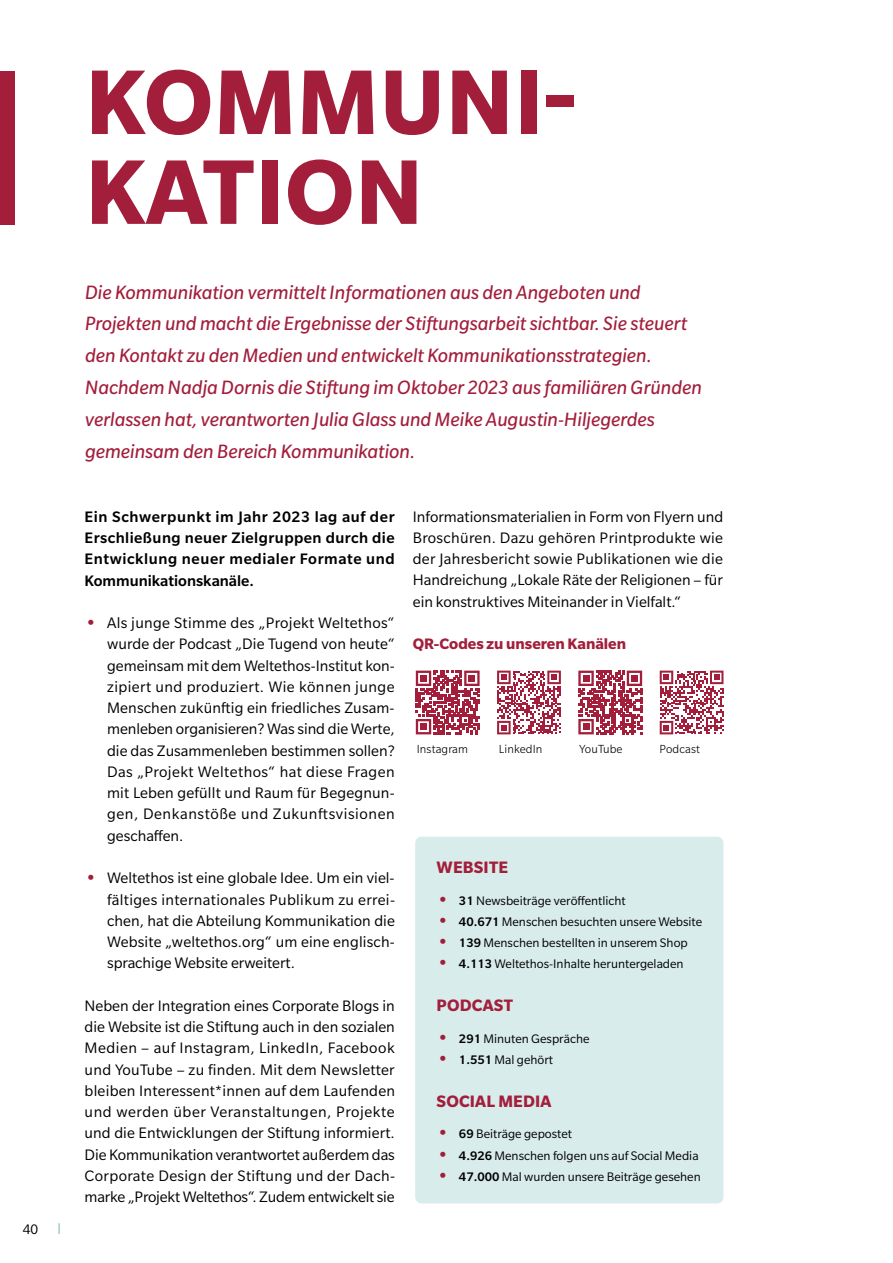
<style>
.page{position:relative;width:893px;height:1263px;background:#fff}
.page>*{position:absolute;margin:0;border:0;box-sizing:border-box;transform-origin:0 0}
.t1{font:700 99.9px/89.8px "Slate Pro";letter-spacing:.01em;color:#a21e3b}
.t2{font:italic 21px/32px "Slate Pro";color:#a21e3b}
.t3{font:700 18px "Slate Pro";letter-spacing:.01em;color:#a21e3b}
.t4{font:16.5px/21.3px "Slate Pro";color:#000;text-align:justify}
.t5{font:500 16.5px/21.3px "Slate Pro";letter-spacing:.025em;color:#000;text-align:justify}
.t6{font:700 16.5px "Slate Pro";color:#a21e3b}
.t7{font:15px "Slate Pro";color:#000}
.t8{font:13.5px "Slate Pro";color:#000}
.t9{font:300 12.75px "Slate Pro";letter-spacing:.01em;color:#000}
.s1{font-weight:700;font-size:18px;color:#a21e3b}
.s2{font-weight:500}
</style>
<div class="page">
<div style="left:0;top:71px;width:15px;height:153px;background:#a21e3b"></div>
<div style="left:415px;top:837px;width:308px;height:366px;background:#d8eceb;border-radius:6px"></div>
<svg style="left:416px;top:671px;width:64px;height:63px"></svg>
<div style="left:420px;top:675px;width:7px;height:7px;background:#a21e3b"></div>
<div style="left:469px;top:675px;width:6px;height:7px;background:#a21e3b"></div>
<div style="left:420px;top:723px;width:7px;height:7px;background:#a21e3b"></div>
<svg style="left:497px;top:671px;width:64px;height:63px"></svg>
<svg style="left:578px;top:671px;width:64px;height:63px"></svg>
<div style="left:583px;top:675px;width:6px;height:7px;background:#a21e3b"></div>
<div style="left:631px;top:675px;width:7px;height:7px;background:#a21e3b"></div>
<div style="left:583px;top:723px;width:6px;height:7px;background:#a21e3b"></div>
<svg style="left:660px;top:671px;width:63px;height:63px"></svg>
<p class="t7" style="left:23px;top:1221px;width:17px">40</p>
<h1 class="t1" style="left:86px;top:56px;width:493px">KOMMUNI-<br>KATION</h1>
<p class="t2" style="left:85px;top:276px;width:618px">Die Kommunikation vermittelt Informationen aus den Angeboten und Projekten und macht die Ergebnisse der Stiftungsarbeit sichtbar. Sie steuert den Kontakt zu den Medien und entwickelt Kommunikationsstrategien.<br>Nachdem Nadja Dornis die Stiftung im Oktober 2023 aus familiären Gründen verlassen hat, verantworten Julia Glass und Meike Augustin-Hiljegerdes gemeinsam den Bereich Kommunikation.</p>
<p class="t5" style="left:85px;top:506px;width:312px">Ein Schwerpunkt im Jahr 2023 lag auf der Erschließung neuer Zielgruppen durch die Entwicklung neuer medialer Formate und Kommunikationskanäle.</p>
<p class="t4" style="left:107px;top:612px;width:289px;text-indent:-21px"><span class="s1">•</span> Als junge Stimme des „Projekt Weltethos“ wurde der Podcast „Die Tugend von heute“ gemeinsam mit dem Weltethos-Institut kon&shy;zipiert und produziert. Wie können junge Menschen zukünftig ein friedliches Zusam&shy;menleben organisieren? Was sind die Werte, die das Zusammenleben bestimmen sollen?<br>Das „Projekt Weltethos“ hat diese Fragen mit Leben gefüllt und Raum für Begegnun&shy;gen, Denkanstöße und Zukunftsvisionen geschaffen.</p>
<p class="t4" style="left:107px;top:867px;width:289px;text-indent:-21px"><span class="s1">•</span> Weltethos ist eine globale Idee. Um ein viel&shy;fältiges internationales Publikum zu errei&shy;chen, hat die Abteilung Kommunikation die Website „weltethos.org“ um eine englisch&shy;sprachige Website erweitert.</p>
<p class="t4" style="left:85px;top:995px;width:312px">Neben der Integration eines Corporate Blogs in die Website ist die Stiftung auch in den sozialen Medien – auf Instagram, LinkedIn, Facebook und YouTube – zu finden. Mit dem Newsletter bleiben Interessent*innen auf dem Laufenden und werden über Veranstaltungen, Projekte und die Entwicklungen der Stiftung informiert.<br>Die Kommunikation verantwortet außerdem das Corporate Design der Stiftung und der Dach&shy;marke „Projekt Weltethos“. Zudem entwickelt sie</p>
<p class="t4" style="left:413px;top:506px;width:312px">Informationsmaterialien in Form von Flyern und Broschüren. Dazu gehören Printprodukte wie der Jahresbericht sowie Publikationen wie die Handreichung „Lokale Räte der Religionen – für ein konstruktives Miteinander in Vielfalt.“</p>
<p class="t6" style="left:413px;top:635px;width:215px">QR-Codes zu unseren Kanälen</p>
<p class="t9" style="left:417px;top:742px;width:53px">Instagram</p>
<p class="t9" style="left:499px;top:742px;width:45px">LinkedIn</p>
<p class="t9" style="left:579px;top:742px;width:45px">YouTube</p>
<p class="t9" style="left:660px;top:742px;width:42px">Podcast</p>
<p class="t3" style="left:437px;top:857px;width:73px">WEBSITE</p>
<p class="t8" style="left:438px;top:893px;width:190px"><span class="s1">•</span> <span class="s2">31</span> Newsbeiträge veröffentlicht</p>
<p class="t8" style="left:438px;top:914px;width:266px"><span class="s1">•</span> <span class="s2">40.671</span> Menschen besuchten unsere Website</p>
<p class="t8" style="left:438px;top:936px;width:252px"><span class="s1">•</span> <span class="s2">139</span> Menschen bestellten in unserem Shop</p>
<p class="t8" style="left:438px;top:957px;width:247px"><span class="s1">•</span> <span class="s2">4.113</span> Weltethos-Inhalte heruntergeladen</p>
<p class="t3" style="left:437px;top:995px;width:78px">PODCAST</p>
<p class="t8" style="left:438px;top:1031px;width:153px"><span class="s1">•</span> <span class="s2">291</span> Minuten Gespräche</p>
<p class="t8" style="left:438px;top:1053px;width:117px"><span class="s1">•</span> <span class="s2">1.551</span> Mal gehört</p>
<p class="t3" style="left:437px;top:1091px;width:116px">SOCIAL MEDIA</p>
<p class="t8" style="left:438px;top:1127px;width:136px"><span class="s1">•</span> <span class="s2">69</span> Beiträge gepostet</p>
<p class="t8" style="left:438px;top:1148px;width:262px"><span class="s1">•</span> <span class="s2">4.926</span> Menschen folgen uns auf Social Media</p>
<p class="t8" style="left:438px;top:1169px;width:265px"><span class="s1">•</span> <span class="s2">47.000</span> Mal wurden unsere Beiträge gesehen</p>
</div>
